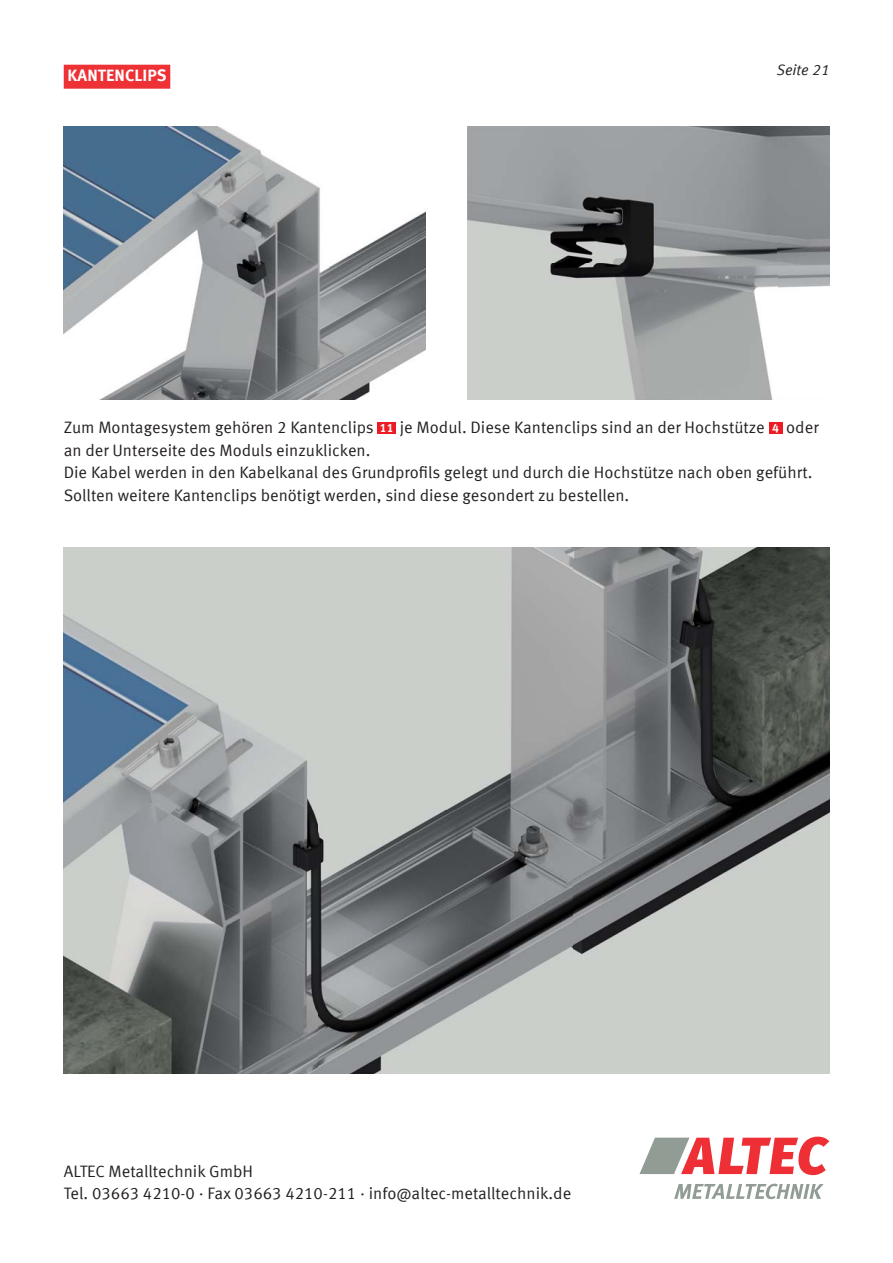
<style>
.page{position:relative;width:893px;height:1263px;background:#fff}
.page>*{position:absolute;margin:0;border:0;box-sizing:border-box;transform-origin:0 0}
.t1{font:16.5px/22.5px "Meta Offc Norm";color:#231f20}
.t2{font:700 16.5px "Meta Offc";letter-spacing:.005em;color:#fff}
.t3{font:15px "Meta Offc Norm Ita";color:#231f20}
.s1{font-family:"Meta Offc";font-weight:700;font-size:12px;color:#fff}
</style>
<div class="page">
<svg style="left:639px;top:1137px;width:190px;height:38px"></svg>
<svg style="left:674px;top:1184px;width:150px;height:15px"></svg>
<div style="left:64px;top:65px;width:106px;height:24px;background:#ee3135"></div>
<div style="left:377px;top:422px;width:19px;height:11px;background:#ed1c24"></div>
<div style="left:768px;top:422px;width:14px;height:11px;background:#ed1c24"></div>
<img style="left:64px;top:126px;width:361px;height:274px">
<img style="left:468px;top:126px;width:361px;height:274px">
<img style="left:64px;top:547px;width:765px;height:526px">
<p class="t2" style="left:68px;top:62px;width:101px">KANTENCLIPS</p>
<p class="t3" style="left:777px;top:58px;width:54px">Seite 21</p>
<p class="t1" style="left:64px;top:416px;width:756px">Zum Montagesystem gehören 2 Kantenclips <span class="s1">11</span> je Modul. Diese Kantenclips sind an der Hochstütze <span class="s1">4</span> oder an der Unterseite des Moduls einzuklicken.<br>Die Kabel werden in den Kabelkanal des Grundprofils gelegt und durch die Hochstütze nach oben geführt.<br>Sollten weitere Kantenclips benötigt werden, sind diese gesondert zu bestellen.</p>
<p class="t1" style="left:64px;top:1159px;width:509px">ALTEC Metalltechnik GmbH<br>Tel. 03663 4210-0 · Fax 03663 4210-211 · info@altec-metalltechnik.de</p>
</div>
